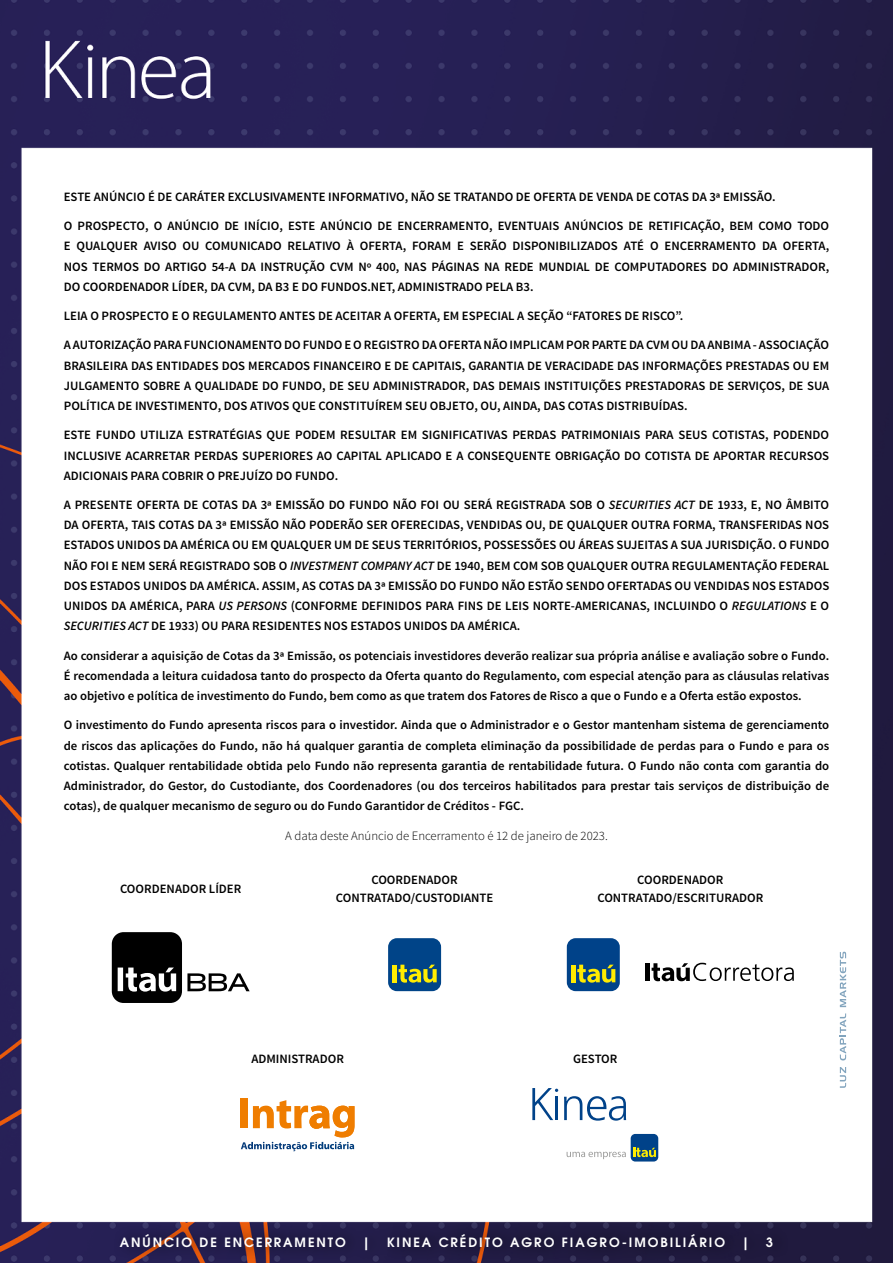
<style>
.page{position:relative;width:893px;height:1263px;background:#fff}
.page>*{position:absolute;margin:0;border:0;box-sizing:border-box;transform-origin:0 0}
.t1{font:600 12.75px/20.2px "Source Sans Pro";color:#000;text-align:justify}
.t2{font:600 12.75px "ITC Avant Garde Pro";letter-spacing:.15em;color:#fff}
.t3{font:300 12.75px "Source Sans Pro";color:#000}
.s1{font-style:italic}
</style>
<div class="page">
<img style="left:0;top:0;width:893px;height:1263px">
<div style="left:111px;top:1222px;width:679px;height:41px;background:#000;opacity:.75"></div>
<svg style="left:112px;top:932px;width:138px;height:71px"></svg>
<div style="left:388px;top:938px;width:53px;height:53px;background:#048;border-radius:9px"></div>
<svg style="left:399px;top:965px;width:38px;height:18px"></svg>
<div style="left:392px;top:965px;width:5px;height:17px;background:#ffed00"></div>
<div style="left:645px;top:963px;width:5px;height:18px;background:#000"></div>
<svg style="left:652px;top:963px;width:142px;height:18px"></svg>
<div style="left:567px;top:938px;width:53px;height:53px;background:#004289;border-radius:9px"></div>
<svg style="left:577px;top:965px;width:38px;height:18px"></svg>
<hr style="left:571px;top:965px;width:4px;height:17px;background:#ffeb00">
<div style="left:241px;top:1098px;width:7px;height:30px;background:#ef7d00"></div>
<svg style="left:241px;top:1100px;width:113px;height:51px"></svg>
<svg style="left:564px;top:1096px;width:62px;height:25px"></svg>
<svg style="left:532px;top:1088px;width:26px;height:32px"></svg>
<div style="left:631px;top:1134px;width:27px;height:27px;background:#004289;border-radius:5px"></div>
<svg style="left:633px;top:1148px;width:23px;height:9px"></svg>
<svg style="left:567px;top:1152px;width:59px;height:7px"></svg>
<svg style="left:840px;top:1067px;width:6px;height:21px"></svg>
<svg style="left:840px;top:1013px;width:6px;height:47px"></svg>
<svg style="left:840px;top:952px;width:6px;height:55px"></svg>
<p class="t1" style="left:64px;top:187px;width:713px">ESTE ANÚNCIO É DE CARÁTER EXCLUSIVAMENTE INFORMATIVO, NÃO SE TRATANDO DE OFERTA DE VENDA DE COTAS DA 3ª EMISSÃO.</p>
<p class="t1" style="left:64px;top:216px;width:767px">O PROSPECTO, O ANÚNCIO DE INÍCIO, ESTE ANÚNCIO DE ENCERRAMENTO, EVENTUAIS ANÚNCIOS DE RETIFICAÇÃO, BEM COMO TODO E QUALQUER AVISO OU COMUNICADO RELATIVO À OFERTA, FORAM E SERÃO DISPONIBILIZADOS ATÉ O ENCERRAMENTO DA OFERTA, NOS TERMOS DO ARTIGO 54-A DA INSTRUÇÃO CVM Nº 400, NAS PÁGINAS NA REDE MUNDIAL DE COMPUTADORES DO ADMINISTRADOR, DO COORDENADOR LÍDER, DA CVM, DA B3 E DO FUNDOS.NET, ADMINISTRADO PELA B3.</p>
<p class="t1" style="left:64px;top:306px;width:621px">LEIA O PROSPECTO E O REGULAMENTO ANTES DE ACEITAR A OFERTA, EM ESPECIAL A SEÇÃO “FATORES DE RISCO”.</p>
<p class="t1" style="left:64px;top:335px;width:767px">A AUTORIZAÇÃO PARA FUNCIONAMENTO DO FUNDO E O REGISTRO DA OFERTA NÃO IMPLICAM POR PARTE DA CVM OU DA ANBIMA - ASSOCIAÇÃO BRASILEIRA DAS ENTIDADES DOS MERCADOS FINANCEIRO E DE CAPITAIS, GARANTIA DE VERACIDADE DAS INFORMAÇÕES PRESTADAS OU EM JULGAMENTO SOBRE A QUALIDADE DO FUNDO, DE SEU ADMINISTRADOR, DAS DEMAIS INSTITUIÇÕES PRESTADORAS DE SERVIÇOS, DE SUA POLÍTICA DE INVESTIMENTO, DOS ATIVOS QUE CONSTITUÍREM SEU OBJETO, OU, AINDA, DAS COTAS DISTRIBUÍDAS.</p>
<p class="t1" style="left:64px;top:425px;width:767px">ESTE FUNDO UTILIZA ESTRATÉGIAS QUE PODEM RESULTAR EM SIGNIFICATIVAS PERDAS PATRIMONIAIS PARA SEUS COTISTAS, PODENDO INCLUSIVE ACARRETAR PERDAS SUPERIORES AO CAPITAL APLICADO E A CONSEQUENTE OBRIGAÇÃO DO COTISTA DE APORTAR RECURSOS ADICIONAIS PARA COBRIR O PREJUÍZO DO FUNDO.</p>
<p class="t1" style="left:64px;top:495px;width:767px">A PRESENTE OFERTA DE COTAS DA 3ª EMISSÃO DO FUNDO NÃO FOI OU SERÁ REGISTRADA SOB O <span class="s1">SECURITIES ACT</span> DE 1933, E, NO ÂMBITO DA OFERTA, TAIS COTAS DA 3ª EMISSÃO NÃO PODERÃO SER OFERECIDAS, VENDIDAS OU, DE QUALQUER OUTRA FORMA, TRANSFERIDAS NOS ESTADOS UNIDOS DA AMÉRICA OU EM QUALQUER UM DE SEUS TERRITÓRIOS, POSSESSÕES OU ÁREAS SUJEITAS A SUA JURISDIÇÃO. O FUNDO NÃO FOI E NEM SERÁ REGISTRADO SOB O <span class="s1">INVESTMENT COMPANY ACT</span> DE 1940, BEM COM SOB QUALQUER OUTRA REGULAMENTAÇÃO FEDERAL DOS ESTADOS UNIDOS DA AMÉRICA. ASSIM, AS COTAS DA 3ª EMISSÃO DO FUNDO NÃO ESTÃO SENDO OFERTADAS OU VENDIDAS NOS ESTADOS UNIDOS DA AMÉRICA, PARA <span class="s1">US PERSONS</span> (CONFORME DEFINIDOS PARA FINS DE LEIS NORTE-AMERICANAS, INCLUINDO O <span class="s1">REGULATIONS</span> E O <span class="s1">SECURITIES ACT</span> DE 1933) OU PARA RESIDENTES NOS ESTADOS UNIDOS DA AMÉRICA.</p>
<p class="t1" style="left:64px;top:646px;width:767px">Ao considerar a aquisição de Cotas da 3ª Emissão, os potenciais investidores deverão realizar sua própria análise e avaliação sobre o Fundo.<br>É recomendada a leitura cuidadosa tanto do prospecto da Oferta quanto do Regulamento, com especial atenção para as cláusulas relativas ao objetivo e política de investimento do Fundo, bem como as que tratem dos Fatores de Risco a que o Fundo e a Oferta estão expostos.</p>
<p class="t1" style="left:64px;top:715px;width:767px">O investimento do Fundo apresenta riscos para o investidor. Ainda que o Administrador e o Gestor mantenham sistema de gerenciamento de riscos das aplicações do Fundo, não há qualquer garantia de completa eliminação da possibilidade de perdas para o Fundo e para os cotistas. Qualquer rentabilidade obtida pelo Fundo não representa garantia de rentabilidade futura. O Fundo não conta com garantia do Administrador, do Gestor, do Custodiante, dos Coordenadores (ou dos terceiros habilitados para prestar tais serviços de distribuição de cotas), de qualquer mecanismo de seguro ou do Fundo Garantidor de Créditos - FGC.</p>
<p class="t3" style="left:285px;top:827px;width:324px">A data deste Anúncio de Encerramento é 12 de janeiro de 2023.</p>
<p class="t1" style="left:120px;top:879px;width:123px">COORDENADOR LÍDER</p>
<p class="t1" style="left:336px;top:871px;width:159px;line-height:18px;text-align:center">COORDENADOR<br>CONTRATADO/CUSTODIANTE</p>
<p class="t1" style="left:597px;top:871px;width:167px;line-height:18px;text-align:center">COORDENADOR<br>CONTRATADO/ESCRITURADOR</p>
<p class="t1" style="left:251px;top:1048px;width:94px">ADMINISTRADOR</p>
<p class="t1" style="left:573px;top:1048px;width:46px">GESTOR</p>
<p class="t2" style="left:120px;top:1234px;width:227px">ANÚNCIO DE ENCERRAMENTO</p>
<p class="t2" style="left:362px;top:1234px;width:9px">|</p>
<p class="t2" style="left:387px;top:1234px;width:340px">KINEA CRÉDITO AGRO FIAGRO-IMOBILIÁRIO</p>
<p class="t2" style="left:742px;top:1234px;width:9px">|</p>
<p class="t2" style="left:766px;top:1234px;width:9px">3</p>
</div>
